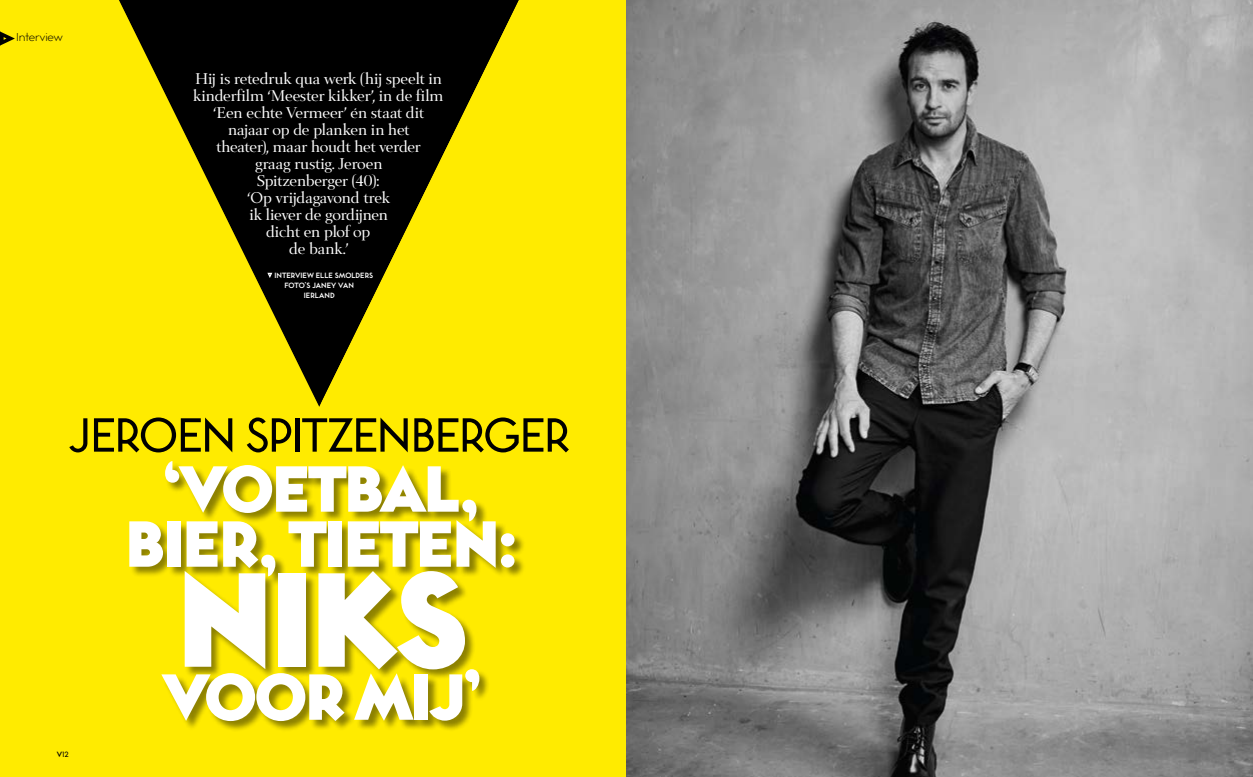
<style>
.page{position:relative;width:1253px;height:777px;background:#fff}
.page>*{position:absolute;margin:0;border:0;box-sizing:border-box;transform-origin:0 0}
.t1{font:900 140px "Toronto Subway";color:#fff}
.t2{font:900 68px/55px "Toronto Subway";letter-spacing:-.02em;color:#fff;text-align:center}
.t3{font:50px "Toronto Subway";letter-spacing:-.025em;color:#000}
.t4{font:15px/17px "Belfast Serial";letter-spacing:-.01em;color:#fff;text-align:center}
.t5{font:300 12px "Toronto Subway";letter-spacing:-.01em;color:#000}
.t6{font:700 8px "Toronto Subway";color:#fff}
.t7{font:8px "Toronto Subway";color:#000}
.s1{font-weight:700}
</style>
<div class="page">
<div style="left:0;top:0;width:626px;height:777px;background:#ffeb00"></div>
<img style="left:626px;top:0;width:627px;height:777px">
<svg style="left:0;top:31px;width:15px;height:15px"></svg>
<div style="left:92px;top:0;width:454px;height:407px;background:#000;opacity:.75"></div>
<svg style="left:267px;top:273px;width:5px;height:5px"></svg>
<div style="left:131px;top:461px;width:395px;height:271px;background:#000;opacity:.45"></div>
<p class="t5" style="left:16px;top:30px;width:48px">Interview</p>
<p class="t4" style="left:193px;top:71px;width:252px">Hij is retedruk qua werk (hij speelt in kinderfilm ‘Meester kikker’, in de film ‘Een echte Vermeer’ én staat dit najaar op de planken in het<br>theater), maar houdt het verder<br>graag rustig. Jeroen<br>Spitzenberger (40):<br>‘Op vrijdagavond trek<br>ik liever de gordijnen<br>dicht en plof op<br>de bank.’</p>
<p class="t6" style="left:274px;top:270px;width:100px">INTERVIEW ELLE SMOLDERS</p>
<p class="t6" style="left:284px;top:280px;width:71px">FOTO’S JANEY VAN</p>
<p class="t6" style="left:304px;top:290px;width:32px">IERLAND</p>
<h3 class="t3" style="left:69px;top:404px;width:502px">JEROEN SPITZENBERGER</h3>
<p class="t7" style="left:57px;top:749px;width:14px"><span class="s1">V</span>12</p>
<h2 class="t2" style="left:126px;top:455px;width:393px">‘VOETBAL,<br>BIER, TIETEN:</h2>
<h1 class="t1" style="left:177px;top:520px;width:290px">NIKS</h1>
<h2 class="t2" style="left:163px;top:663px;width:319px">VOOR MIJ’</h2>
</div>
